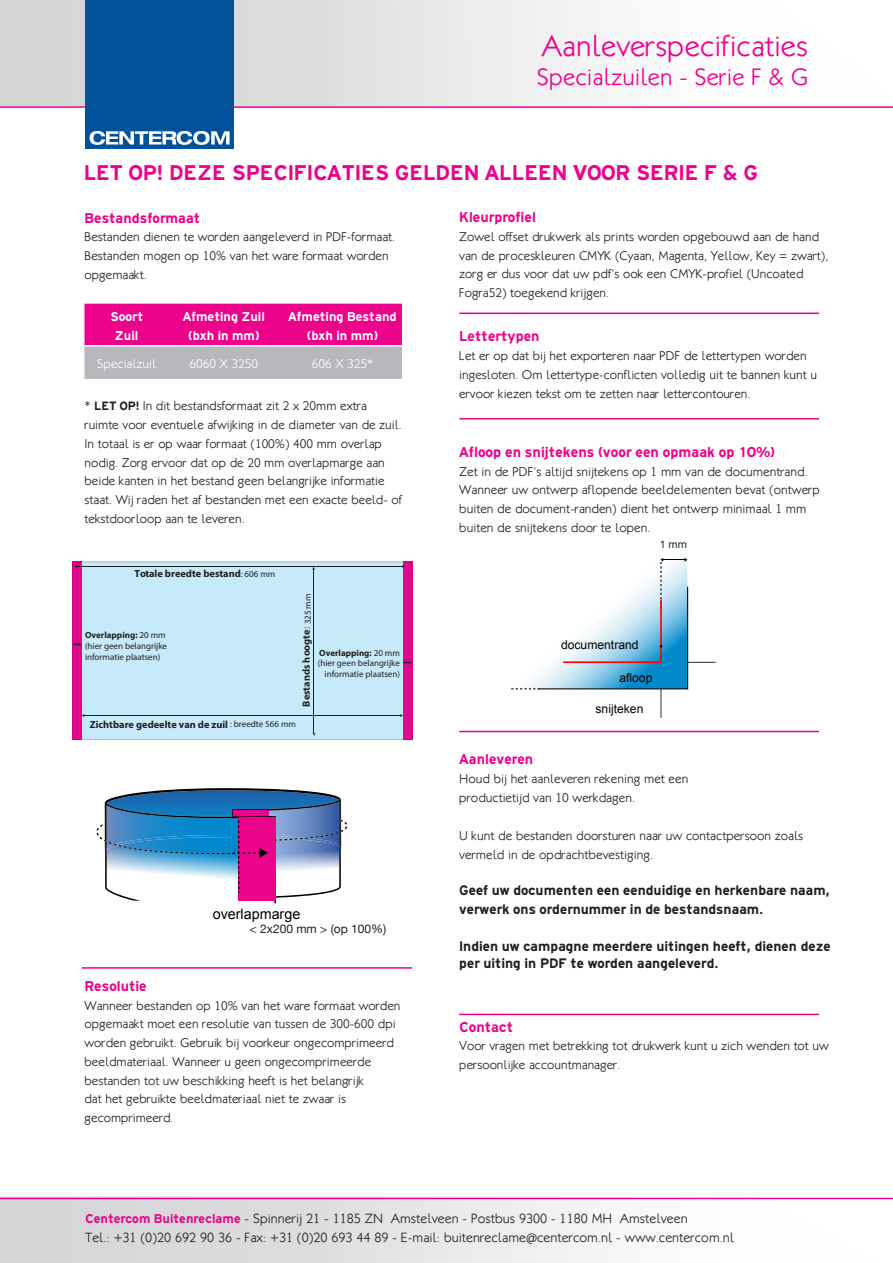
<style>
.page{position:relative;width:893px;height:1263px;background:#fff}
.page>*{position:absolute;margin:0;border:0;box-sizing:border-box;transform-origin:0 0}
.t1{font:300 30px "Klill";color:#ed028c}
.t2{font:300 24px "Klill";color:#ed028c}
.Titels_blokteksten{font:22.5px "Hitthe Road";color:#ed028c}
.BlokTeksten{font:15.15px "Hitthe Road";color:#ed028c}
.BlokTeksten-2{font:15px "Hitthe Road";color:#ed028c}
.Titels_blokteksten-2{font:15px "Hitthe Road";color:#ed028c}
.t3{font:14.55px/18.9px "Hitthe Road";color:#231f20}
.t4{font:14.4px "Arial";letter-spacing:-.005em;color:#000}
.t5{font:300 13.5px/19px "Klill";color:#231f20}
.t6{font:13.5px/18.8px "Hitthe Road";color:#fff;text-align:center}
.BlokTeksten-3{font:300 12.9px/18.9px "Klill";color:#231f20}
.BlokTeksten-4{font:300 12.75px/18.8px "Klill";color:#231f20}
.t7{font:300 12.75px "Klill";color:#fff}
.t8{font:12.15px "Arial";color:#000}
.BlokTeksten-5{font:12px "Helvetica Neue";color:#231f20}
.t9{font:10.65px "Helvetica Neue";color:#231f20}
.t10{font:700 10.35px "Myriad Pro";color:#231f20}
.t11{font:9px "Myriad Pro";color:#231f20}
.t12{font:700 9px "Myriad Pro";color:#231f20}
.s1{font-family:"Hitthe Road";font-weight:400}
.s2{font-weight:400}
.s3{font-family:"Hitthe Road";font-weight:400;color:#ed028c}
</style>
<div class="page">
<svg style="left:85px;top:304px;width:317px;height:75px;background:#d551a0"></svg>
<hr style="left:85px;top:345px;width:80px;height:2px;background:#fff">
<hr style="left:165px;top:345px;width:114px;height:2px;background:#fff">
<hr style="left:279px;top:345px;width:123px;height:2px;background:#fff">
<svg style="left:97px;top:788px;width:250px;height:116px"></svg>
<div style="left:403px;top:561px;width:10px;height:179px;background:#c7097b"></div>
<div style="left:72px;top:561px;width:10px;height:179px;background:#bf0a77"></div>
<svg style="left:73px;top:562px;width:339px;height:178px;background:#c4d9ef"></svg>
<hr style="left:82px;top:967px;width:330px;height:2px;background:#ed028c">
<hr style="left:646px;top:662px;width:70px;height:1px;background:#000">
<hr style="left:661px;top:683px;width:1px;height:35px;background:#000">
<svg style="left:511px;top:552px;width:177px;height:137px"></svg>
<hr style="left:459px;top:313px;width:360px;height:1px;background:#ed028c">
<hr style="left:459px;top:1014px;width:360px;height:1px;background:#ed028c">
<hr style="left:459px;top:418px;width:360px;height:2px;background:#ed028c">
<hr style="left:459px;top:731px;width:360px;height:1px;background:#ed028c">
<svg style="left:0;top:0;width:597px;height:106px"></svg>
<svg style="left:0;top:1196px;width:893px;height:67px"></svg>
<hr style="left:0;top:106px;width:893px;height:2px;background:#ed028c">
<div style="left:85px;top:0;width:149px;height:149px;background:#01529a"></div>
<svg style="left:90px;top:131px;width:140px;height:14px"></svg>
<hr style="left:0;top:1198px;width:893px;height:1px;background:#ed028c">
<h1 class="t1" style="left:542px;top:29px;width:268px">Aanleverspecificaties</h1>
<h2 class="t2" style="left:537px;top:63px;width:273px">Specialzuilen - Serie F &amp; G</h2>
<p class="Titels_blokteksten" style="left:84px;top:163px;width:676px">LET OP! DEZE SPECIFICATIES GELDEN ALLEEN VOOR SERIE F &amp; G</p>
<p class="BlokTeksten-2" style="left:459px;top:211px;width:78px">Kleurprofiel</p>
<p class="BlokTeksten-4" style="left:459px;top:227px;width:371px">Zowel offset drukwerk als prints worden opgebouwd aan de hand van de proceskleuren CMYK (Cyaan, Magenta, Yellow, Key = zwart), zorg er dus voor dat uw pdf’s ook een CMYK-profiel (Uncoated Fogra52) toegekend krijgen.</p>
<p class="BlokTeksten-2" style="left:459px;top:330px;width:82px">Lettertypen</p>
<p class="BlokTeksten-4" style="left:459px;top:346px;width:359px">Let er op dat bij het exporteren naar PDF de lettertypen worden ingesloten. Om lettertype-conflicten volledig uit te bannen kunt u ervoor kiezen tekst om te zetten naar lettercontouren.</p>
<p class="Titels_blokteksten-2" style="left:85px;top:211px;width:117px">Bestandsformaat</p>
<p class="BlokTeksten-4" style="left:85px;top:228px;width:312px">Bestanden dienen te worden aangeleverd in PDF-formaat.</p>
<p class="BlokTeksten-4" style="left:85px;top:246px;width:306px">Bestanden mogen op 10% van het ware formaat worden opgemaakt.</p>
<p class="t6" style="left:110px;top:307px;width:34px">Soort</p>
<p class="t6" style="left:115px;top:326px;width:25px">Zuil</p>
<p class="t6" style="left:183px;top:307px;width:84px">Afmeting Zuil (bxh in mm)</p>
<p class="t6" style="left:288px;top:307px;width:110px">Afmeting Bestand (bxh in mm)</p>
<p class="t7" style="left:97px;top:357px;width:60px">Specialzuil</p>
<p class="t7" style="left:189px;top:357px;width:70px">6060 X 3250</p>
<p class="t7" style="left:312px;top:357px;width:63px">606 X 325*</p>
<p class="BlokTeksten-4" style="left:85px;top:397px;width:319px">* <span class="s1">LET OP!</span> In dit bestandsformaat zit 2 x 20mm extra ruimte voor eventuele afwijking in de diameter van de zuil.<br>In totaal is er op waar formaat (100%) 400 mm overlap nodig. Zorg ervoor dat op de 20 mm overlapmarge aan beide kanten in het bestand geen belangrijke informatie staat. Wij raden het af bestanden met een exacte beeld- of tekstdoorloop aan te leveren.</p>
<p class="BlokTeksten" style="left:459px;top:445px;width:317px">Afloop en snijtekens (voor een opmaak op 10%)</p>
<p class="BlokTeksten-3" style="left:459px;top:462px;width:362px">Zet in de PDF’s altijd snijtekens op 1 mm van de documentrand.<br>Wanneer uw ontwerp aflopende beeldelementen bevat (ontwerp buiten de document-randen) dient het ontwerp minimaal 1 mm buiten de snijtekens door te lopen.</p>
<p class="t10" style="left:135px;top:567px;width:108px">Totale breedte bestand</p>
<p class="t11" style="left:241px;top:568px;width:36px">: 606 mm</p>
<p class="t12" style="left:85px;top:629px;width:82px">Overlapping: <span class="s2">20 mm</span></p>
<p class="t11" style="left:85px;top:640px;width:84px">(hier geen belangrijke</p>
<p class="t11" style="left:85px;top:651px;width:77px">informatie plaatsen)</p>
<p class="t11" style="left:302px;top:624px;width:32px;rotate:-90deg">325 mm</p>
<p class="t10" style="left:300px;top:707px;width:81px;rotate:-90deg">Bestands hoogte<span class="s2">:</span></p>
<p class="t12" style="left:319px;top:647px;width:82px">Overlapping: <span class="s2">20 mm</span></p>
<p class="t11" style="left:318px;top:658px;width:84px">(hier geen belangrijke</p>
<p class="t11" style="left:325px;top:669px;width:77px">informatie plaatsen)</p>
<p class="t10" style="left:90px;top:717px;width:140px">Zichtbare gedeelte van de zuil</p>
<p class="t11" style="left:230px;top:719px;width:67px">: breedte 566 mm</p>
<p class="t4" style="left:213px;top:904px;width:89px">overlapmarge</p>
<p class="BlokTeksten-5" style="left:250px;top:920px;width:138px">&lt; 2x200 mm &gt; (op 100%)</p>
<p class="BlokTeksten-2" style="left:85px;top:980px;width:64px">Resolutie</p>
<p class="BlokTeksten-4" style="left:85px;top:996px;width:317px">Wanneer bestanden op 10% van het ware formaat worden opgemaakt moet een resolutie van tussen de 300-600 dpi worden gebruikt. Gebruik bij voorkeur ongecomprimeerd beeldmateriaal. Wanneer u geen ongecomprimeerde bestanden tot uw beschikking heeft is het belangrijk<br>dat het gebruikte beeldmateriaal niet te zwaar is gecomprimeerd.</p>
<p class="t9" style="left:660px;top:537px;width:29px">1 mm</p>
<p class="t8" style="left:561px;top:637px;width:79px">documentrand</p>
<p class="t8" style="left:619px;top:670px;width:35px">afloop</p>
<p class="t8" style="left:595px;top:701px;width:49px">snijteken</p>
<p class="BlokTeksten-2" style="left:459px;top:753px;width:76px">Aanleveren</p>
<p class="BlokTeksten-3" style="left:459px;top:769px;width:231px">Houd bij het aanleveren rekening met een</p>
<p class="BlokTeksten-3" style="left:459px;top:788px;width:177px">productietijd van 10 werkdagen.</p>
<p class="BlokTeksten-3" style="left:459px;top:826px;width:346px">U kunt de bestanden doorsturen naar uw contactpersoon zoals vermeld in de opdrachtbevestiging.</p>
<p class="t3" style="left:459px;top:882px;width:372px">Geef uw documenten een eenduidige en herkenbare naam, verwerk ons ordernummer in de bestandsnaam.</p>
<p class="t3" style="left:459px;top:938px;width:373px;line-height:17.4px">Indien uw campagne meerdere uitingen heeft, dienen deze per uiting in PDF te worden aangeleverd.</p>
<p class="BlokTeksten" style="left:459px;top:1020px;width:55px">Contact</p>
<p class="BlokTeksten-4" style="left:459px;top:1037px;width:371px">Voor vragen met betrekking tot drukwerk kunt u zich wenden tot uw persoonlijke accountmanager.</p>
<p class="t5" style="left:85px;top:1209px;width:650px"><span class="s3">Centercom Buitenreclame</span> - Spinnerij 21 - 1185 ZN Amstelveen - Postbus 9300 - 1180 MH Amstelveen<br>Tel.: +31 (0)20 692 90 36 - Fax: +31 (0)20 693 44 89 - E-mail: buitenreclame@centercom.nl - www.centercom.nl</p>
</div>
